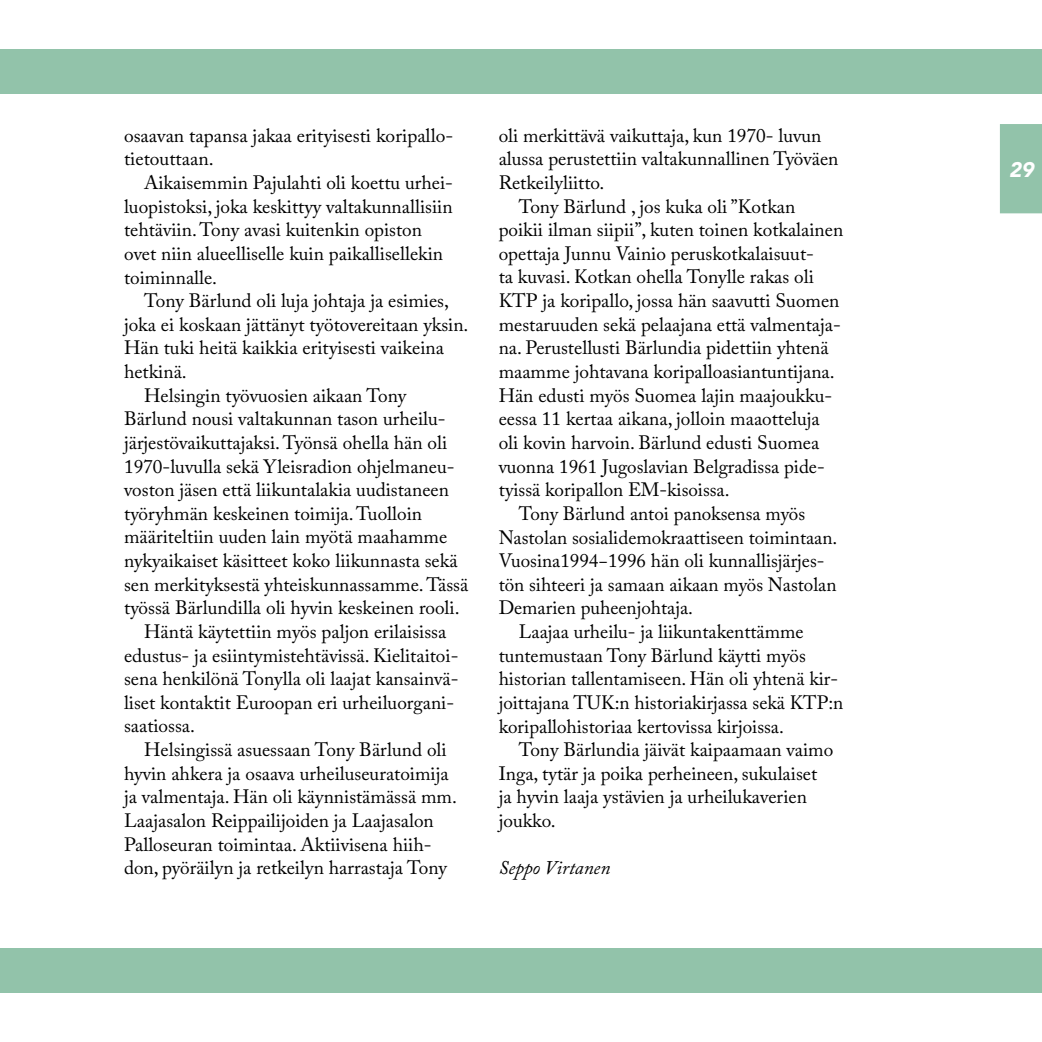
<style>
.page{position:relative;width:1042px;height:1042px;background:#fff}
.page>*{position:absolute;margin:0;border:0;box-sizing:border-box;transform-origin:0 0}
.t1{font:italic 900 21px "Avenir";color:#fff}
.t2{font:19.25px/23.6px "Adobe Caslon Pro";color:#000}
.t3{font:italic 19.25px "Adobe Caslon Pro";color:#000}
</style>
<div class="page">
<div style="left:1000px;top:124px;width:42px;height:89px;background:#92c3aa"></div>
<div style="left:0;top:50px;width:1042px;height:44px;background:#92c3aa"></div>
<div style="left:0;top:947px;width:1042px;height:45px;background:#92c3aa"></div>
<p class="t2" style="left:124px;top:123px;width:331px">osaavan tapansa jakaa erityisesti koripallo&shy;tietouttaan.</p>
<p class="t2" style="left:124px;top:171px;width:330px;text-indent:20px">Aikaisemmin Pajulahti oli koettu urhei&shy;luopistoksi, joka keskittyy valtakunnallisiin tehtäviin. Tony avasi kuitenkin opiston ovet niin alueelliselle kuin paikallisellekin toiminnalle.</p>
<p class="t2" style="left:144px;top:289px;width:306px">Tony Bärlund oli luja johtaja ja esimies,</p>
<p class="t2" style="left:124px;top:312px;width:346px">joka ei koskaan jättänyt työtovereitaan yksin.</p>
<p class="t2" style="left:124px;top:336px;width:321px">Hän tuki heitä kaikkia erityisesti vaikeina</p>
<p class="t2" style="left:124px;top:360px;width:64px">hetkinä.</p>
<p class="t2" style="left:144px;top:383px;width:263px">Helsingin työvuosien aikaan Tony</p>
<p class="t2" style="left:124px;top:407px;width:323px">Bärlund nousi valtakunnan tason urheilu-</p>
<p class="t2" style="left:124px;top:430px;width:325px">järjestövaikuttajaksi. Työnsä ohella hän oli</p>
<p class="t2" style="left:124px;top:454px;width:332px">1970-luvulla sekä Yleisradion ohjelmaneu-</p>
<p class="t2" style="left:124px;top:478px;width:326px">voston jäsen että liikuntalakia uudistaneen</p>
<p class="t2" style="left:124px;top:501px;width:300px">työryhmän keskeinen toimija. Tuolloin</p>
<p class="t2" style="left:124px;top:525px;width:325px">määriteltiin uuden lain myötä maahamme</p>
<p class="t2" style="left:124px;top:548px;width:335px">nykyaikaiset käsitteet koko liikunnasta sekä</p>
<p class="t2" style="left:124px;top:572px;width:346px">sen merkityksestä yhteiskunnassamme. Tässä</p>
<p class="t2" style="left:124px;top:596px;width:337px">työssä Bärlundilla oli hyvin keskeinen rooli.</p>
<p class="t2" style="left:144px;top:619px;width:304px">Häntä käytettiin myös paljon erilaisissa</p>
<p class="t2" style="left:124px;top:643px;width:336px">edustus- ja esiintymistehtävissä. Kielitaitoi-</p>
<p class="t2" style="left:124px;top:667px;width:336px">sena henkilönä Tonylla oli laajat kansainvä-</p>
<p class="t2" style="left:124px;top:690px;width:332px">liset kontaktit Euroopan eri urheiluorgani-</p>
<p class="t2" style="left:124px;top:714px;width:72px">saatiossa.</p>
<p class="t2" style="left:144px;top:737px;width:304px">Helsingissä asuessaan Tony Bärlund oli</p>
<p class="t2" style="left:124px;top:761px;width:326px">hyvin ahkera ja osaava urheiluseuratoimija</p>
<p class="t2" style="left:124px;top:785px;width:334px">ja valmentaja. Hän oli käynnistämässä mm.</p>
<p class="t2" style="left:124px;top:808px;width:311px">Laajasalon Reippailijoiden ja Laajasalon</p>
<p class="t2" style="left:124px;top:832px;width:309px">Palloseuran toimintaa. Aktiivisena hiih-</p>
<p class="t2" style="left:124px;top:856px;width:324px">don, pyöräilyn ja retkeilyn harrastaja Tony</p>
<p class="t2" style="left:499px;top:123px;width:324px">oli merkittävä vaikuttaja, kun 1970- luvun</p>
<p class="t2" style="left:499px;top:147px;width:341px">alussa perustettiin valtakunnallinen Työväen</p>
<p class="t2" style="left:499px;top:170px;width:107px">Retkeilyliitto.</p>
<p class="t2" style="left:519px;top:194px;width:278px">Tony Bärlund , jos kuka oli ”Kotkan</p>
<p class="t2" style="left:499px;top:218px;width:346px">poikii ilman siipii”, kuten toinen kotkalainen</p>
<p class="t2" style="left:499px;top:241px;width:317px">opettaja Junnu Vainio peruskotkalaisuut-</p>
<p class="t2" style="left:499px;top:265px;width:317px">ta kuvasi. Kotkan ohella Tonylle rakas oli</p>
<p class="t2" style="left:499px;top:288px;width:342px">KTP ja koripallo, jossa hän saavutti Suomen</p>
<p class="t2" style="left:499px;top:312px;width:344px">mestaruuden sekä pelaajana että valmentaja-</p>
<p class="t2" style="left:499px;top:336px;width:331px">na. Perustellusti Bärlundia pidettiin yhtenä</p>
<p class="t2" style="left:499px;top:359px;width:338px">maamme johtavana koripalloasiantuntijana.</p>
<p class="t2" style="left:499px;top:383px;width:335px">Hän edusti myös Suomea lajin maajoukku-</p>
<p class="t2" style="left:499px;top:407px;width:323px">eessa 11 kertaa aikana, jolloin maaotteluja</p>
<p class="t2" style="left:499px;top:430px;width:322px">oli kovin harvoin. Bärlund edusti Suomea</p>
<p class="t2" style="left:499px;top:454px;width:328px">vuonna 1961 Jugoslavian Belgradissa pide-</p>
<p class="t2" style="left:499px;top:478px;width:232px">tyissä koripallon EM-kisoissa.</p>
<p class="t2" style="left:519px;top:501px;width:288px">Tony Bärlund antoi panoksensa myös</p>
<p class="t2" style="left:499px;top:525px;width:340px">Nastolan sosialidemokraattiseen toimintaan.</p>
<p class="t2" style="left:499px;top:549px;width:327px">Vuosina1994−1996 hän oli kunnallisjärjes-</p>
<p class="t2" style="left:499px;top:572px;width:339px">tön sihteeri ja samaan aikaan myös Nastolan</p>
<p class="t2" style="left:499px;top:596px;width:196px">Demarien puheenjohtaja.</p>
<p class="t2" style="left:519px;top:619px;width:286px">Laajaa urheilu- ja liikuntakenttämme</p>
<p class="t2" style="left:499px;top:643px;width:309px">tuntemustaan Tony Bärlund käytti myös</p>
<p class="t2" style="left:499px;top:667px;width:341px">historian tallentamiseen. Hän oli yhtenä kir-</p>
<p class="t2" style="left:499px;top:690px;width:346px">joittajana TUK:n historiakirjassa sekä KTP:n</p>
<p class="t2" style="left:499px;top:714px;width:287px">koripallohistoriaa kertovissa kirjoissa.</p>
<p class="t2" style="left:519px;top:738px;width:316px">Tony Bärlundia jäivät kaipaamaan vaimo</p>
<p class="t2" style="left:499px;top:761px;width:320px">Inga, tytär ja poika perheineen, sukulaiset</p>
<p class="t2" style="left:499px;top:785px;width:310px">ja hyvin laaja ystävien ja urheilukaverien</p>
<p class="t2" style="left:499px;top:808px;width:59px">joukko.</p>
<p class="t3" style="left:499px;top:856px;width:113px">Seppo Virtanen</p>
<p class="t1" style="left:1009px;top:157px;width:26px">29</p>
</div>
